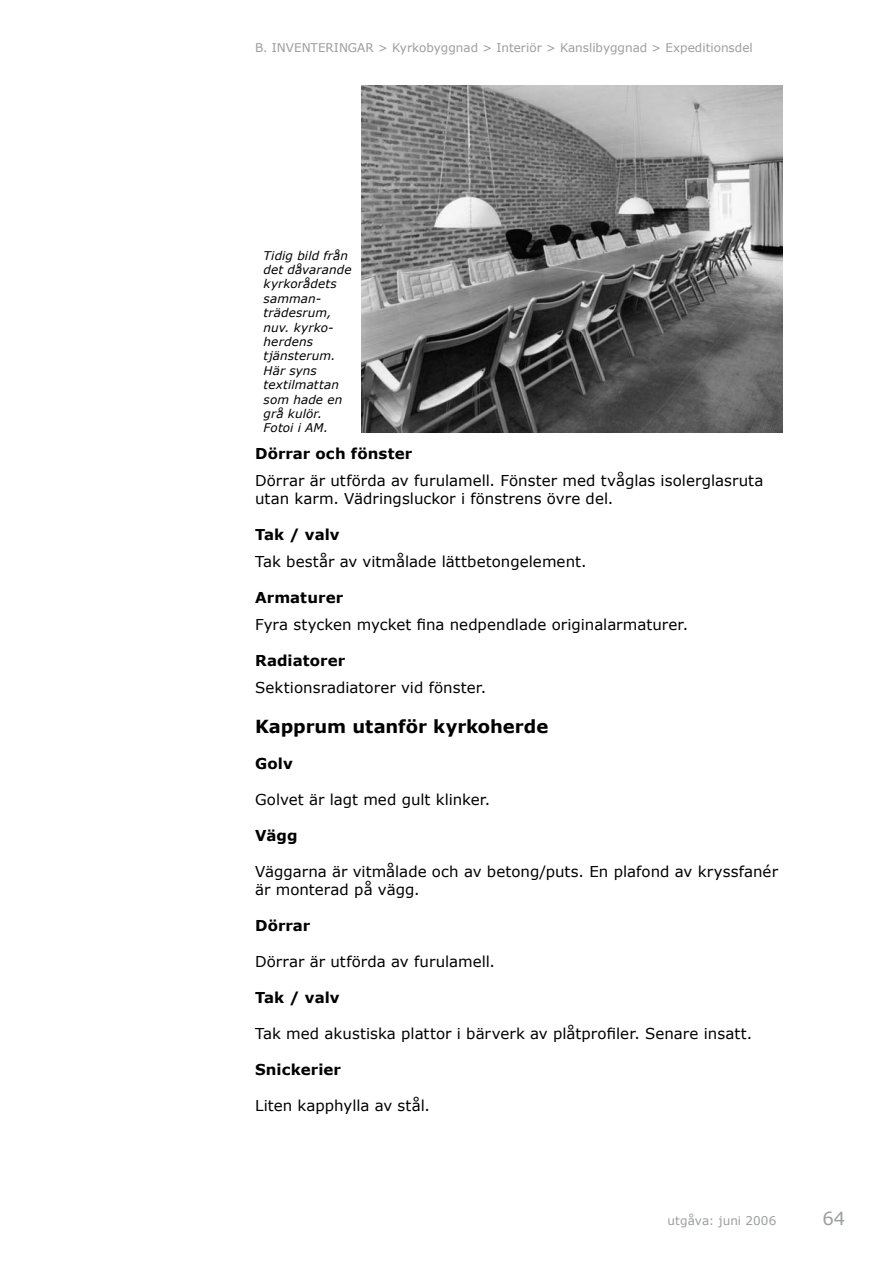
<style>
.page{position:relative;width:893px;height:1263px;background:#fff}
.page>*{position:absolute;margin:0;border:0;box-sizing:border-box;transform-origin:0 0}
.t1{font:700 18px "Verdana";letter-spacing:-.005em;color:#000}
.t2{font:18px "Verdana";color:#9c9d9f}
.t3{font:15px/18px "Verdana";letter-spacing:.005em;color:#000}
.t4{font:700 15px "Verdana";letter-spacing:.005em;color:#000}
.t5{font:italic 12px/14.4px "Verdana";letter-spacing:.01em;color:#000}
.t6{font:12px "Verdana";color:#9c9d9f}
</style>
<div class="page">
<img style="left:361px;top:85px;width:421px;height:347px">
<p class="t6" style="left:255px;top:40px;width:499px">B. INVENTERINGAR &gt; Kyrkobyggnad &gt; Interiör &gt; Kanslibyggnad &gt; Expeditionsdel</p>
<p class="t5" style="left:264px;top:248px;width:89px">Tidig bild från det dåvarande kyrkorådets samman&shy;trädesrum, nuv. kyrko&shy;herdens tjänsterum.<br>Här syns textilmattan som hade en grå kulör.<br>Fotoi i AM.</p>
<p class="t4" style="left:255px;top:444px;width:159px">Dörrar och fönster</p>
<p class="t3" style="left:255px;top:471px;width:510px">Dörrar är utförda av furulamell. Fönster med tvåglas isolerglasruta utan karm. Vädringsluckor i fönstrens övre del.</p>
<p class="t4" style="left:255px;top:525px;width:86px">Tak / valv</p>
<p class="t3" style="left:255px;top:552px;width:333px">Tak består av vitmålade lättbetongelement.</p>
<p class="t4" style="left:255px;top:588px;width:90px">Armaturer</p>
<p class="t3" style="left:255px;top:615px;width:434px">Fyra stycken mycket fina nedpendlade originalarmaturer.</p>
<p class="t4" style="left:255px;top:651px;width:92px">Radiatorer</p>
<p class="t3" style="left:255px;top:678px;width:233px">Sektionsradiatorer vid fönster.</p>
<p class="t1" style="left:255px;top:715px;width:295px">Kapprum utanför kyrkoherde</p>
<p class="t4" style="left:255px;top:754px;width:39px">Golv</p>
<p class="t3" style="left:255px;top:790px;width:237px">Golvet är lagt med gult klinker.</p>
<p class="t4" style="left:255px;top:826px;width:44px">Vägg</p>
<p class="t3" style="left:255px;top:862px;width:524px">Väggarna är vitmålade och av betong/puts. En plafond av kryssfanér är monterad på vägg.</p>
<p class="t4" style="left:255px;top:916px;width:57px">Dörrar</p>
<p class="t3" style="left:255px;top:952px;width:241px">Dörrar är utförda av furulamell.</p>
<p class="t4" style="left:255px;top:988px;width:86px">Tak / valv</p>
<p class="t3" style="left:255px;top:1024px;width:499px">Tak med akustiska plattor i bärverk av plåtprofiler. Senare insatt.</p>
<p class="t4" style="left:255px;top:1060px;width:87px">Snickerier</p>
<p class="t3" style="left:255px;top:1096px;width:176px">Liten kapphylla av stål.</p>
<p class="t6" style="left:668px;top:1213px;width:110px">utgåva: juni 2006</p>
<p class="t2" style="left:822px;top:1207px;width:24px">64</p>
</div>
